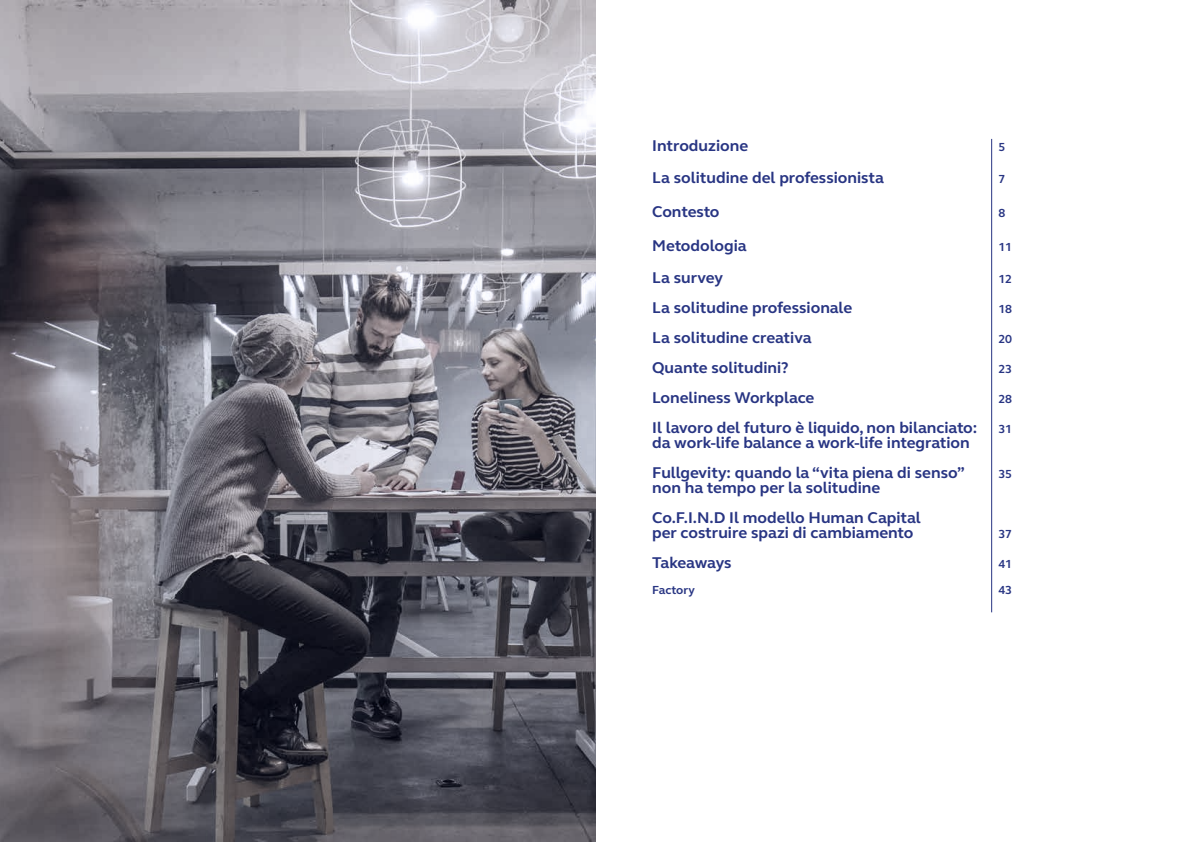
<style>
.page{position:relative;width:1191px;height:842px;background:#fff}
.page>*{position:absolute;margin:0;border:0;box-sizing:border-box;transform-origin:0 0}
.t1{font:700 16px/30px "FS Elliot Pro";color:#283583}
.t2{font:700 16px "FS Elliot Pro";letter-spacing:-.02em;color:#283583}
.t3{font:700 12px "FS Elliot Pro";color:#283583}
</style>
<div class="page">
<hr style="left:991px;top:139px;width:1px;height:473px;background:#283583">
<svg style="left:0;top:0;width:595px;height:842px;background:#77757e"></svg>
<p class="t1" style="left:652px;top:130px;width:98px">Introduzione</p>
<p class="t3" style="left:998px;top:139px;width:8px">5</p>
<p class="t1" style="left:652px;top:162px;width:233px">La solitudine del professionista</p>
<p class="t3" style="left:998px;top:171px;width:8px">7</p>
<p class="t1" style="left:652px;top:196px;width:69px">Contesto</p>
<p class="t3" style="left:998px;top:205px;width:8px">8</p>
<p class="t1" style="left:652px;top:230px;width:96px">Metodologia</p>
<p class="t3" style="left:998px;top:239px;width:15px">11</p>
<p class="t1" style="left:652px;top:262px;width:72px">La survey</p>
<p class="t3" style="left:998px;top:271px;width:15px">12</p>
<p class="t1" style="left:652px;top:292px;width:201px">La solitudine professionale</p>
<p class="t3" style="left:998px;top:301px;width:15px">18</p>
<p class="t1" style="left:652px;top:322px;width:161px">La solitudine creativa</p>
<p class="t3" style="left:998px;top:331px;width:15px">20</p>
<p class="t1" style="left:652px;top:352px;width:138px">Quante solitudini?</p>
<p class="t3" style="left:998px;top:361px;width:15px">23</p>
<p class="t1" style="left:652px;top:382px;width:164px">Loneliness Workplace</p>
<p class="t3" style="left:998px;top:391px;width:15px">28</p>
<p class="t1" style="left:652px;top:412px;width:327px">Il lavoro del futuro è liquido, non bilanciato:</p>
<p class="t3" style="left:998px;top:421px;width:15px">31</p>
<p class="t1" style="left:652px;top:427px;width:319px">da work-life balance a work-life integration<br>Fullgevity: quando la “vita piena di senso”</p>
<p class="t3" style="left:998px;top:466px;width:15px">35</p>
<p class="t1" style="left:652px;top:472px;width:270px">non ha tempo per la solitudine<br>Co.F.I.N.D Il modello Human Capital</p>
<p class="t1" style="left:652px;top:517px;width:263px">per costruire spazi di cambiamento</p>
<p class="t3" style="left:998px;top:526px;width:15px">37</p>
<p class="t2" style="left:652px;top:552px;width:81px">Takeaways</p>
<p class="t3" style="left:998px;top:556px;width:15px">41</p>
<p class="t3" style="left:652px;top:582px;width:44px">Factory</p>
<p class="t3" style="left:998px;top:582px;width:15px">43</p>
</div>
